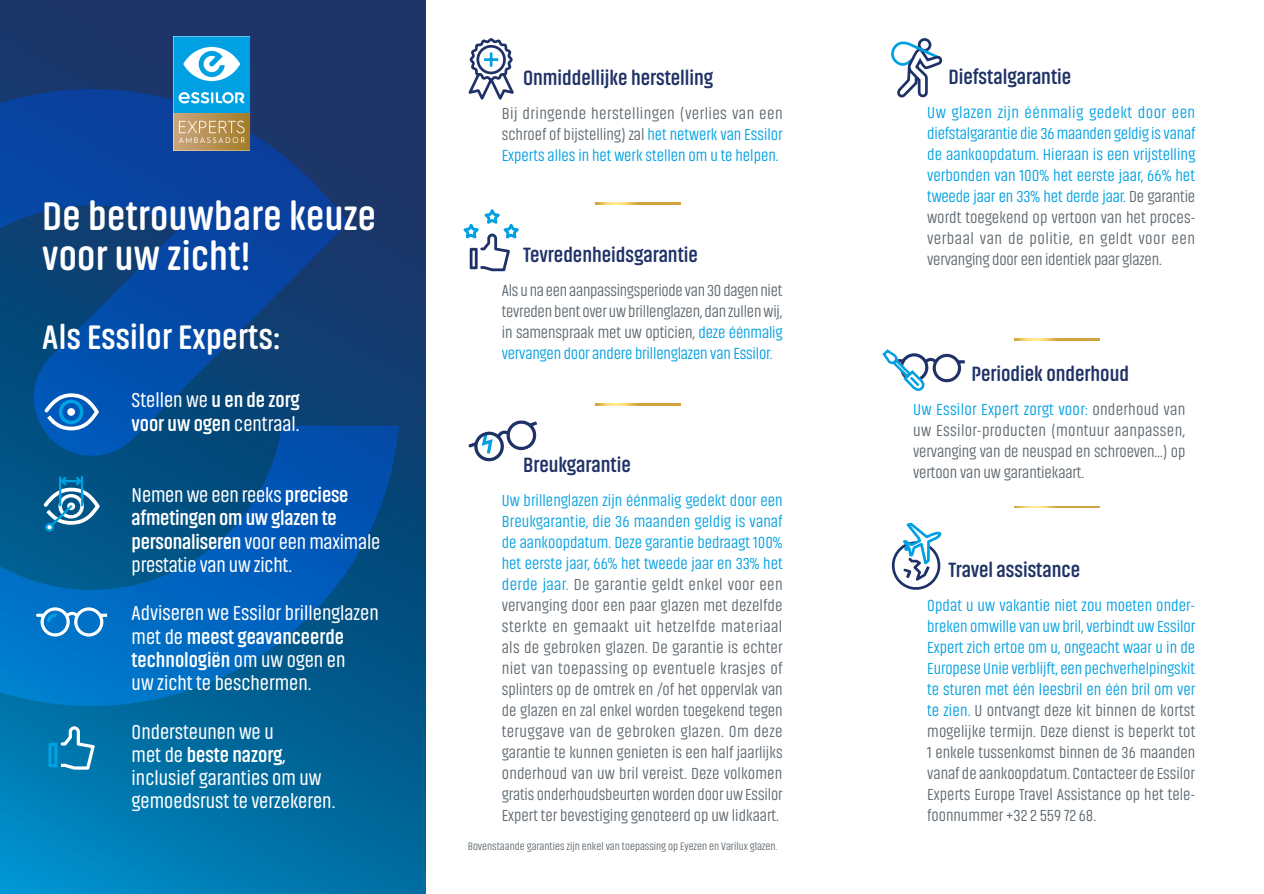
<style>
.page{position:relative;width:1264px;height:894px;background:#fff}
.page>*{position:absolute;margin:0;border:0;box-sizing:border-box;transform-origin:0 0}
.t1{font:700 40.5px/40.5px "Akhand Soft";letter-spacing:.01em;color:#fff}
.t2{font:700 34.5px "Akhand Soft";letter-spacing:.01em;color:#fff}
.t3{font:700 21px "Akhand Soft";color:#1f3267}
.t4{font:20.7px/23.1px "Akhand Soft";color:#fff}
.t5{font:700 20.7px/23.1px "Akhand Soft";color:#fff}
.t6{font:300 16.5px/21px "Akhand Soft";letter-spacing:-.005em;color:#5e686f;text-align:justify}
.t7{font:300 16.5px/21px "Akhand Soft";letter-spacing:-.01em;color:#00a1e3;text-align:justify}
.t8{font:300 11.25px "Akhand Soft";color:#5e686f}
.s1{font-weight:400}
.s2{font-weight:700}
.s3{color:#00a1e3}
.s4{color:#5e686f}
</style>
<div class="page">
<svg style="left:0;top:0;width:425px;height:893px;background:#095b90"></svg>
<svg style="left:0;top:89px;width:399px;height:617px;background:#064d93"></svg>
<svg style="left:44px;top:393px;width:55px;height:37px"></svg>
<svg style="left:48px;top:726px;width:47px;height:43px;background:#298fbd"></svg>
<svg style="left:36px;top:607px;width:71px;height:29px"></svg>
<div style="left:45px;top:523px;width:9px;height:8px;border:2px solid #00a1e3;border-radius:50%"></div>
<svg style="left:43px;top:475px;width:57px;height:55px"></svg>
<svg style="left:595px;top:403px;width:85px;height:2px"></svg>
<svg style="left:1014px;top:506px;width:85px;height:1px"></svg>
<svg style="left:595px;top:203px;width:85px;height:1px"></svg>
<svg style="left:1014px;top:339px;width:85px;height:1px"></svg>
<svg style="left:468px;top:38px;width:45px;height:62px"></svg>
<div style="left:476px;top:45px;width:30px;height:29px;border:3px solid #1f3267;border-radius:50%"></div>
<svg style="left:463px;top:209px;width:55px;height:62px"></svg>
<div style="left:917px;top:38px;width:14px;height:14px;border:3px solid #1f3267;border-radius:50%"></div>
<svg style="left:891px;top:39px;width:51px;height:58px"></svg>
<svg style="left:891px;top:522px;width:50px;height:67px"></svg>
<svg style="left:468px;top:420px;width:70px;height:42px"></svg>
<svg style="left:882px;top:349px;width:82px;height:42px"></svg>
<svg style="left:173px;top:36px;width:77px;height:115px;background:#69aebd"></svg>
<h1 class="t1" style="left:42px;top:195px;width:335px">De betrouwbare keuze voor uw zicht!</h1>
<h2 class="t2" style="left:42px;top:319px;width:239px">Als Essilor Experts:</h2>
<p class="t5" style="left:132px;top:389px;width:170px"><span class="s1">Stellen we</span> u en de zorg voor uw ogen <span class="s1">centraal.</span></p>
<p class="t4" style="left:132px;top:483px;width:250px">Nemen we een reeks <span class="s2">preciese afmetingen om uw glazen te personaliseren</span> voor een maximale prestatie van uw zicht.</p>
<p class="t4" style="left:132px;top:602px;width:249px">Adviseren we Essilor brillenglazen met de <span class="s2">meest geavanceerde technologiën</span> om uw ogen en<br>uw zicht te beschermen.</p>
<p class="t4" style="left:132px;top:720px;width:205px">Ondersteunen we u<br>met de <span class="s2">beste nazorg</span>, inclusief garanties om uw gemoedsrust te verzekeren.</p>
<p class="t3" style="left:523px;top:67px;width:191px">Onmiddellijke herstelling</p>
<p class="t6" style="left:501px;top:103px;width:282px">Bij dringende herstellingen (verlies van een schroef of bijstelling) zal <span class="s3">het netwerk van Essilor Experts alles in het werk stellen om u te helpen.</span></p>
<p class="t3" style="left:523px;top:243px;width:176px">Tevredenheidsgarantie</p>
<p class="t6" style="left:501px;top:280px;width:282px">Als u na een aanpassingsperiode van 30 dagen niet tevreden bent over uw brillenglazen, dan zullen wij, in samenspraak met uw opticien, <span class="s3">deze éénmalig vervangen door andere brillenglazen van Essilor.</span></p>
<p class="t3" style="left:523px;top:454px;width:109px">Breukgarantie</p>
<p class="t6" style="left:501px;top:490px;width:282px"><span class="s3">Uw brillenglazen zijn éénmalig gedekt door een Breukgarantie, die 36 maanden geldig is vanaf de aankoopdatum. Deze garantie bedraagt 100% het eerste jaar, 66% het tweede jaar en 33% het derde jaar.</span> De garantie geldt enkel voor een vervanging door een paar glazen met dezelfde sterkte en gemaakt uit hetzelfde materiaal als de gebroken glazen. De garantie is echter niet van toepassing op eventuele krasjes of splinters op de omtrek en /of het oppervlak van de glazen en zal enkel worden toegekend tegen teruggave van de gebroken glazen. Om deze garantie te kunnen genieten is een half jaarlijks onderhoud van uw bril vereist. Deze volkomen gratis onderhoudsbeurten worden door uw Essilor Expert ter bevestiging genoteerd op uw lidkaart.</p>
<p class="t8" style="left:467px;top:840px;width:311px">Bovenstaande garanties zijn enkel van toepassing op Eyezen en Varilux glazen.</p>
<p class="t3" style="left:948px;top:66px;width:124px">Diefstalgarantie</p>
<p class="t7" style="left:927px;top:102px;width:270px">Uw glazen zijn éénmalig gedekt door een diefstalgarantie die 36 maanden geldig is vanaf de aankoopdatum. Hieraan is een vrijstelling verbonden van 100% het eerste jaar, 66% het tweede jaar en 33% het derde jaar. <span class="s4">De garantie wordt toegekend op vertoon van het proces&shy;verbaal van de politie, en geldt voor een vervanging door een identiek paar glazen.</span></p>
<p class="t3" style="left:971px;top:363px;width:159px">Periodiek onderhoud</p>
<p class="t6" style="left:913px;top:399px;width:274px"><span class="s3">Uw Essilor Expert zorgt voor:</span> onderhoud van uw Essilor-producten (montuur aanpassen, vervanging van de neuspad en schroeven…) op vertoon van uw garantiekaart.</p>
<p class="t3" style="left:948px;top:558px;width:133px">Travel assistance</p>
<p class="t6" style="left:927px;top:594px;width:269px"><span class="s3">Opdat u uw vakantie niet zou moeten onder&shy;breken omwille van uw bril, verbindt uw Essilor Expert zich ertoe om u, ongeacht waar u in de Europese Unie verblijft, een pechverhelpingskit te sturen met één leesbril en één bril om ver te zien.</span> U ontvangt deze kit binnen de kortst mogelijke termijn. Deze dienst is beperkt tot 1 enkele tussenkomst binnen de 36 maanden vanaf de aankoopdatum. Contacteer de Essilor Experts Europe Travel Assistance op het tele&shy;foonnummer +32 2 559 72 68.</p>
</div>
